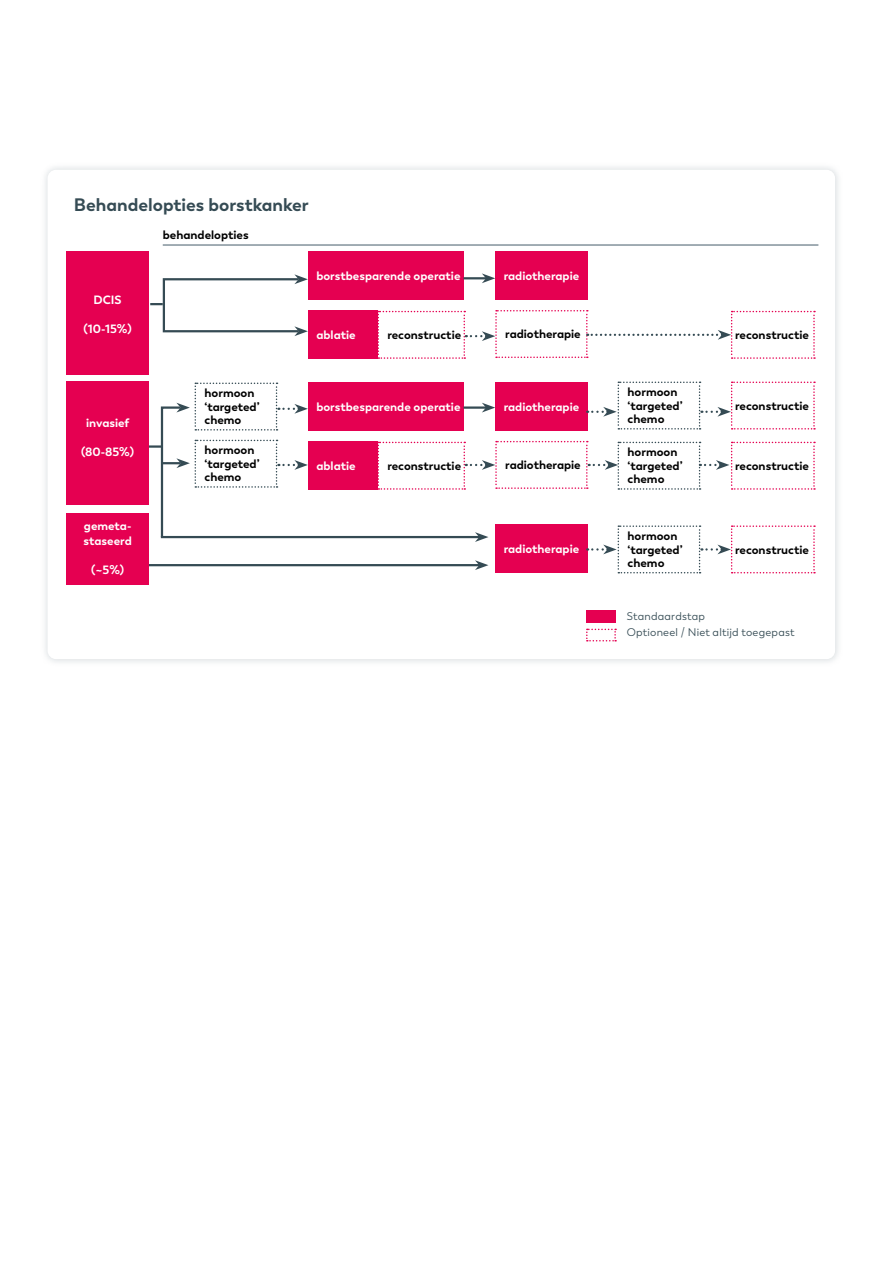
<style>
.page{position:relative;width:893px;height:1263px;background:#fff}
.page>*{position:absolute;margin:0;border:0;box-sizing:border-box;transform-origin:0 0}
.t1{font:700 18px "Trenda";color:#354b54}
.t2{font:700 12px/13.5px "Trenda";color:#000}
.t3{font:700 12px/14.4px "Trenda";color:#fff}
.t4{font:11.1px/16px "Trenda";letter-spacing:.02em;color:#354b54}
</style>
<div class="page">
<div style="left:40px;top:162px;width:803px;height:505px;background:#f5f6f7"></div>
<div style="left:48px;top:170px;width:787px;height:489px;background:#fff;border-radius:9px"></div>
<div style="left:66px;top:251px;width:83px;height:123px;background:#e50051"></div>
<div style="left:308px;top:383px;width:155px;height:48px;background:#e50051"></div>
<div style="left:308px;top:252px;width:155px;height:48px;background:#e50051"></div>
<div style="left:495px;top:252px;width:93px;height:48px;background:#e50051"></div>
<div style="left:495px;top:383px;width:93px;height:48px;background:#e50051"></div>
<div style="left:495px;top:524px;width:93px;height:48px;background:#e50051"></div>
<div style="left:308px;top:442px;width:70px;height:48px;background:#e50051"></div>
<div style="left:308px;top:311px;width:70px;height:48px;background:#e50051"></div>
<hr style="left:163px;top:244px;width:655px;height:2px;background:#83929b">
<svg style="left:150px;top:303px;width:13px;height:2px"></svg>
<hr style="left:145px;top:564px;width:334px;height:2px;background:#354b54">
<svg style="left:475px;top:560px;width:13px;height:10px"></svg>
<div style="left:163px;top:278px;width:137px;height:54px;border:2px solid #354b54"></div>
<svg style="left:294px;top:274px;width:14px;height:10px"></svg>
<svg style="left:294px;top:326px;width:14px;height:10px"></svg>
<hr style="left:463px;top:406px;width:23px;height:3px;background:#354b54">
<svg style="left:482px;top:403px;width:13px;height:9px"></svg>
<hr style="left:463px;top:277px;width:23px;height:2px;background:#354b54">
<svg style="left:482px;top:273px;width:13px;height:10px"></svg>
<hr style="left:161px;top:536px;width:318px;height:2px;background:#354b54">
<svg style="left:475px;top:532px;width:13px;height:10px"></svg>
<div style="left:66px;top:382px;width:83px;height:123px;background:#e50051"></div>
<svg style="left:149px;top:383px;width:159px;height:156px"></svg>
<div style="left:66px;top:513px;width:83px;height:72px;background:#e50051"></div>
<svg style="left:587px;top:525px;width:228px;height:48px"></svg>
<svg style="left:587px;top:382px;width:228px;height:48px"></svg>
<svg style="left:378px;top:310px;width:437px;height:49px"></svg>
<svg style="left:378px;top:441px;width:437px;height:49px"></svg>
<div style="left:586px;top:610px;width:30px;height:13px;background:#e50051"></div>
<svg style="left:586px;top:629px;width:30px;height:12px"></svg>
<h1 class="t1" style="left:74px;top:194px;width:236px">Behandelopties borstkanker</h1>
<p class="t2" style="left:163px;top:228px;width:87px">behandelopties</p>
<p class="t3" style="left:94px;top:293px;width:30px">DCIS</p>
<p class="t3" style="left:84px;top:322px;width:50px">(10-15%)</p>
<p class="t3" style="left:316px;top:269px;width:146px">borstbesparende operatie</p>
<p class="t3" style="left:504px;top:269px;width:77px">radiotherapie</p>
<p class="t3" style="left:316px;top:328px;width:41px">ablatie</p>
<p class="t2" style="left:387px;top:328px;width:75px">reconstructie</p>
<p class="t2" style="left:505px;top:327px;width:77px">radiotherapie</p>
<p class="t3" style="left:86px;top:416px;width:45px">invasief</p>
<p class="t3" style="left:81px;top:445px;width:55px">(80-85%)</p>
<p class="t3" style="left:84px;top:519px;width:50px">gemeta&shy;staseerd</p>
<p class="t3" style="left:91px;top:562px;width:35px">(~5%)</p>
<p class="t2" style="left:205px;top:386px;width:57px">hormoon ‘targeted’ chemo</p>
<p class="t2" style="left:205px;top:444px;width:57px">hormoon ‘targeted’ chemo</p>
<p class="t3" style="left:316px;top:400px;width:146px">borstbesparende operatie</p>
<p class="t3" style="left:504px;top:400px;width:77px">radiotherapie</p>
<p class="t3" style="left:316px;top:459px;width:41px">ablatie</p>
<p class="t2" style="left:387px;top:459px;width:75px">reconstructie</p>
<p class="t2" style="left:505px;top:458px;width:77px">radiotherapie</p>
<p class="t3" style="left:504px;top:541px;width:77px">radiotherapie</p>
<p class="t2" style="left:628px;top:385px;width:57px">hormoon ‘targeted’ chemo</p>
<p class="t2" style="left:628px;top:446px;width:57px">hormoon ‘targeted’ chemo</p>
<p class="t2" style="left:628px;top:529px;width:57px">hormoon ‘targeted’ chemo</p>
<p class="t2" style="left:735px;top:328px;width:75px">reconstructie</p>
<p class="t2" style="left:735px;top:399px;width:75px">reconstructie</p>
<p class="t2" style="left:735px;top:459px;width:75px">reconstructie</p>
<p class="t2" style="left:735px;top:543px;width:75px">reconstructie</p>
<p class="t4" style="left:627px;top:608px;width:169px">Standaardstap<br>Optioneel / Niet altijd toegepast</p>
</div>
